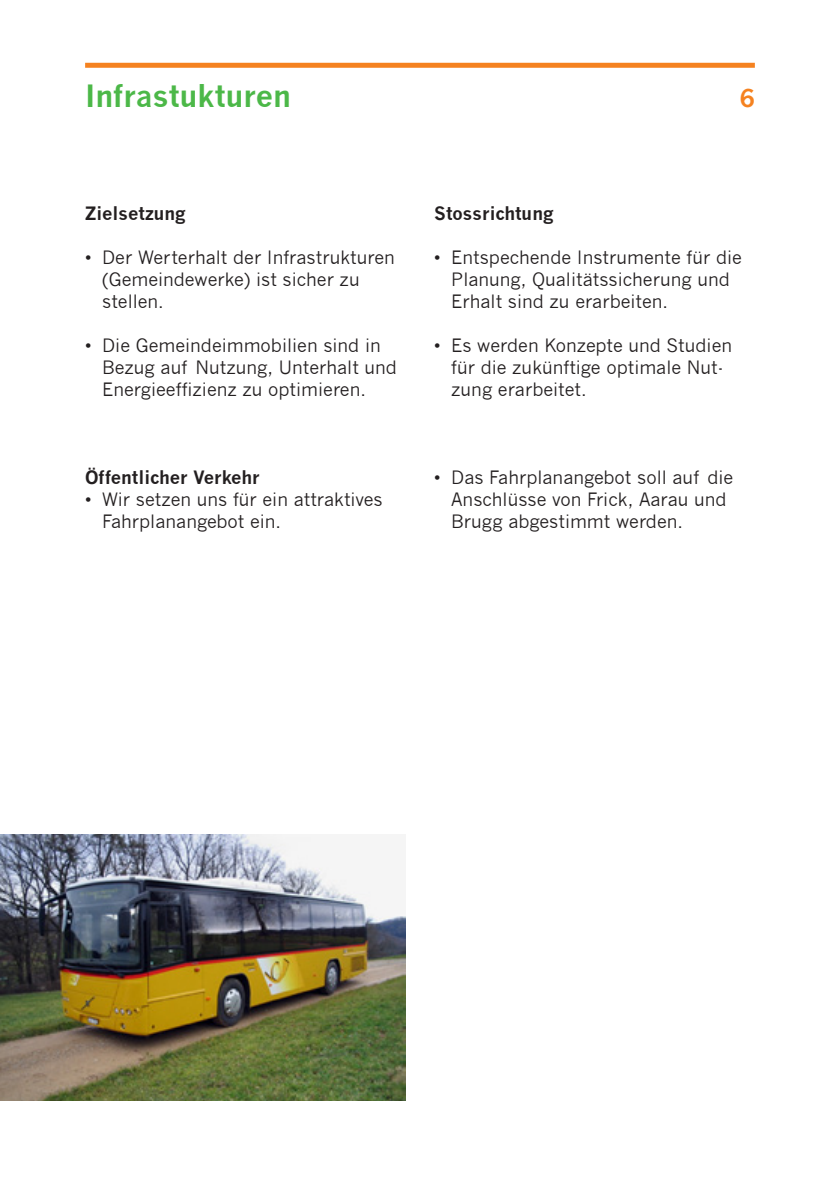
<style>
.page{position:relative;width:840px;height:1191px;background:#fff}
.page>*{position:absolute;margin:0;border:0;box-sizing:border-box;transform-origin:0 0}
.t1{font:700 30px "News Gothic";color:#4cb848}
.t2{font:700 24px "News Gothic";color:#f58220}
.t3{font:18px/22px "News Gothic";color:#231f20}
.t4{font:700 18px "News Gothic";color:#231f20}
</style>
<div class="page">
<div style="left:85px;top:63px;width:669px;height:5px;background:#f58220"></div>
<img style="left:0;top:834px;width:405px;height:266px">
<h1 class="t1" style="left:85px;top:78px;width:207px">Infrastukturen</h1>
<h2 class="t2" style="left:739px;top:84px;width:16px">6</h2>
<p class="t4" style="left:85px;top:202px;width:102px">Zielsetzung</p>
<p class="t3" style="left:102px;top:247px;width:294px;text-indent:-17px">• Der Werterhalt der Infrastrukturen (Gemeindewerke) ist sicher zu stellen.</p>
<p class="t3" style="left:102px;top:335px;width:296px;text-indent:-17px">• Die Gemeindeimmobilien sind in<br>Bezug auf Nutzung, Unterhalt und<br>Energieeffizienz zu optimieren.</p>
<p class="t4" style="left:85px;top:466px;width:176px">Öffentlicher Verkehr</p>
<p class="t3" style="left:102px;top:489px;width:282px;text-indent:-17px">• Wir setzen uns für ein attraktives<br>Fahrplanangebot ein.</p>
<p class="t4" style="left:434px;top:202px;width:121px">Stossrichtung</p>
<p class="t3" style="left:451px;top:246px;width:292px;text-indent:-17px">• Entspechende Instrumente für die<br>Planung, Qualitätssicherung und<br>Erhalt sind zu erarbeiten.</p>
<p class="t3" style="left:451px;top:334px;width:282px;text-indent:-17px">• Es werden Konzepte und Studien für die zukünftige optimale Nut&shy;zung erarbeitet.</p>
<p class="t3" style="left:451px;top:466px;width:283px;text-indent:-17px">• Das Fahrplanangebot soll auf die<br>Anschlüsse von Frick, Aarau und<br>Brugg abgestimmt werden.</p>
</div>
